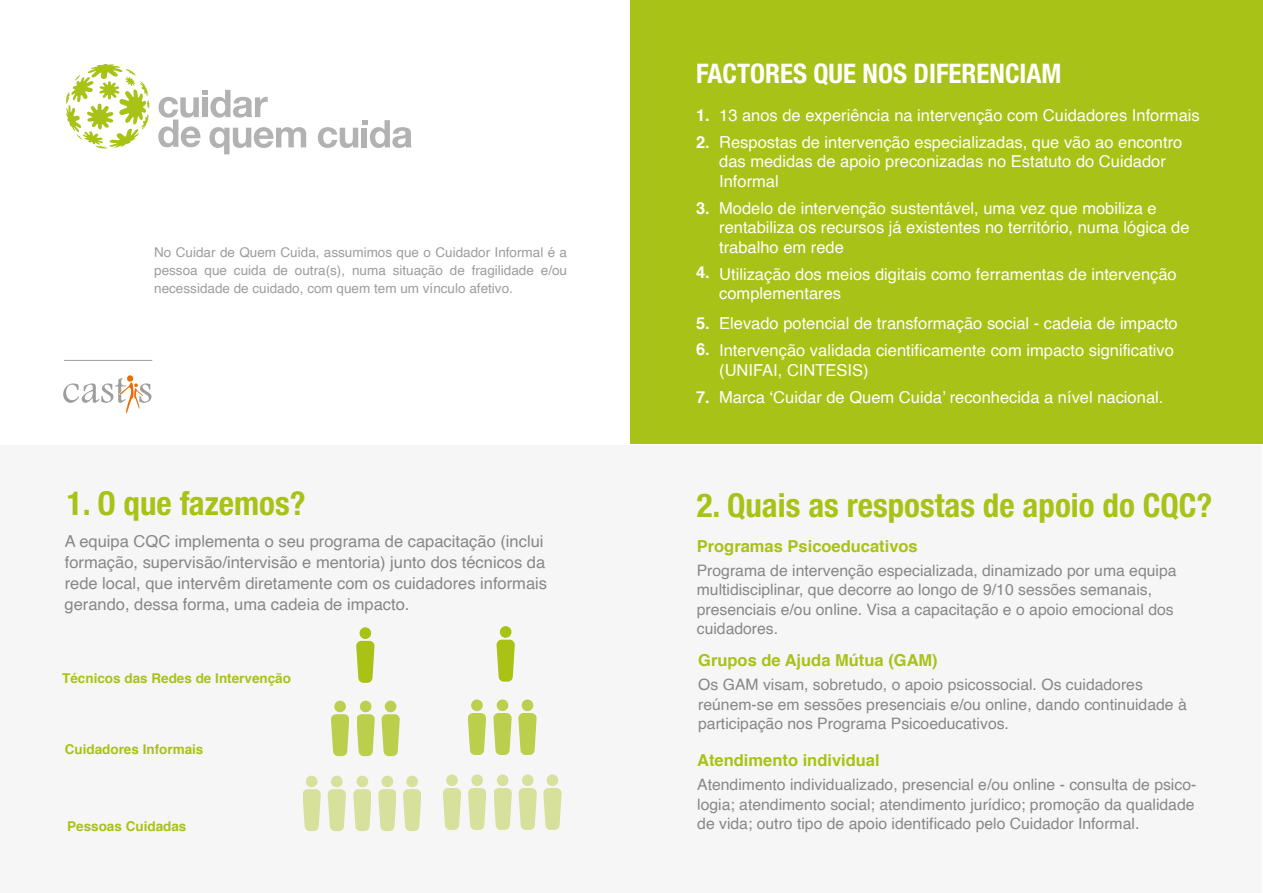
<style>
.page{position:relative;width:1263px;height:893px;background:#fff}
.page>*{position:absolute;margin:0;border:0;box-sizing:border-box;transform-origin:0 0}
.t1{font:700 condensed 33px "Helvetica Neue LT Std";color:#a9c217}
.t2{font:700 condensed 27px "Helvetica Neue LT Std";color:#fff}
.t3{font:16.5px/19.5px "Helvetica";color:#fff}
.t4{font:16.5px/21px "Helvetica";color:#878787}
.t5{font:700 16.5px "Helvetica";color:#a9c217}
.t6{font:700 16.5px/27px "Helvetica";color:#fff}
.t7{font:15.75px/19.5px "Helvetica";color:#878787}
.t8{font:13.5px/18px "Helvetica";color:#9d9d9c;text-align:justify}
.t9{font:700 13.5px "Helvetica";color:#a9c215}
</style>
<div class="page">
<div style="left:1px;top:445px;width:1261px;height:448px;background:#f6f6f6"></div>
<div style="left:631px;top:0;width:632px;height:444px;background:#a9c217"></div>
<div style="left:501px;top:627px;width:10px;height:10px;background:#a9c217;border-radius:50%"></div>
<div style="left:500px;top:626px;width:11px;height:12px;border:2px solid #a9c217;border-radius:50%"></div>
<svg style="left:497px;top:639px;width:17px;height:43px"></svg>
<div style="left:497px;top:700px;width:11px;height:10px;background:#bccf4e;border-radius:50%"></div>
<div style="left:497px;top:699px;width:11px;height:12px;border:2px solid #a9c217;border-radius:50%"></div>
<svg style="left:493px;top:713px;width:19px;height:42px"></svg>
<div style="left:522px;top:700px;width:10px;height:10px;background:#bccf4e;border-radius:50%"></div>
<div style="left:522px;top:699px;width:11px;height:12px;border:2px solid #a9c217;border-radius:50%"></div>
<svg style="left:519px;top:713px;width:17px;height:42px"></svg>
<div style="left:472px;top:700px;width:10px;height:10px;background:#bccf4e;border-radius:50%"></div>
<div style="left:471px;top:699px;width:12px;height:12px;border:2px solid #a9c217;border-radius:50%"></div>
<svg style="left:468px;top:713px;width:17px;height:42px"></svg>
<div style="left:498px;top:775px;width:10px;height:10px;background:#d7e19d;border-radius:50%"></div>
<div style="left:497px;top:774px;width:11px;height:12px;border:2px solid #a9c217;border-radius:50%"></div>
<svg style="left:494px;top:788px;width:17px;height:42px"></svg>
<div style="left:523px;top:775px;width:10px;height:10px;background:#d7e19d;border-radius:50%"></div>
<div style="left:522px;top:774px;width:11px;height:12px;border:2px solid #a9c217;border-radius:50%"></div>
<svg style="left:518px;top:788px;width:19px;height:42px"></svg>
<div style="left:472px;top:775px;width:10px;height:10px;background:#d7e19d;border-radius:50%"></div>
<div style="left:471px;top:774px;width:12px;height:12px;border:2px solid #a9c217;border-radius:50%"></div>
<svg style="left:469px;top:788px;width:17px;height:42px"></svg>
<div style="left:547px;top:775px;width:10px;height:10px;background:#d7e19d;border-radius:50%"></div>
<div style="left:547px;top:774px;width:11px;height:12px;border:2px solid #a9c217;border-radius:50%"></div>
<svg style="left:543px;top:788px;width:18px;height:42px"></svg>
<div style="left:447px;top:775px;width:10px;height:10px;background:#d7e19d;border-radius:50%"></div>
<div style="left:446px;top:774px;width:12px;height:12px;border:2px solid #a9c217;border-radius:50%"></div>
<svg style="left:443px;top:788px;width:17px;height:42px"></svg>
<div style="left:360px;top:628px;width:10px;height:10px;background:#a9c217;border-radius:50%"></div>
<div style="left:359px;top:627px;width:12px;height:12px;border:2px solid #a9c217;border-radius:50%"></div>
<svg style="left:356px;top:640px;width:19px;height:43px"></svg>
<div style="left:361px;top:701px;width:10px;height:11px;background:#bccf4e;border-radius:50%"></div>
<div style="left:360px;top:701px;width:11px;height:11px;border:2px solid #a9c217;border-radius:50%"></div>
<svg style="left:357px;top:714px;width:17px;height:42px"></svg>
<div style="left:385px;top:701px;width:11px;height:11px;background:#bccf4e;border-radius:50%"></div>
<div style="left:385px;top:701px;width:11px;height:11px;border:2px solid #a9c217;border-radius:50%"></div>
<svg style="left:381px;top:714px;width:18px;height:42px"></svg>
<div style="left:335px;top:701px;width:10px;height:11px;background:#bccf4e;border-radius:50%"></div>
<div style="left:334px;top:701px;width:12px;height:11px;border:2px solid #a9c217;border-radius:50%"></div>
<svg style="left:331px;top:714px;width:18px;height:42px"></svg>
<div style="left:357px;top:776px;width:10px;height:10px;background:#d7e19d;border-radius:50%"></div>
<div style="left:357px;top:776px;width:11px;height:11px;border:2px solid #a9c217;border-radius:50%"></div>
<svg style="left:354px;top:789px;width:17px;height:42px"></svg>
<div style="left:382px;top:776px;width:10px;height:10px;background:#d7e19d;border-radius:50%"></div>
<div style="left:381px;top:776px;width:12px;height:11px;border:2px solid #a9c217;border-radius:50%"></div>
<svg style="left:379px;top:789px;width:17px;height:42px"></svg>
<div style="left:332px;top:776px;width:10px;height:10px;background:#d7e19d;border-radius:50%"></div>
<div style="left:331px;top:776px;width:12px;height:11px;border:2px solid #a9c217;border-radius:50%"></div>
<svg style="left:328px;top:789px;width:17px;height:42px"></svg>
<div style="left:407px;top:776px;width:10px;height:10px;background:#d7e19d;border-radius:50%"></div>
<div style="left:406px;top:776px;width:12px;height:11px;border:2px solid #a9c217;border-radius:50%"></div>
<svg style="left:404px;top:789px;width:17px;height:42px"></svg>
<div style="left:307px;top:776px;width:10px;height:10px;background:#d7e19d;border-radius:50%"></div>
<div style="left:306px;top:776px;width:11px;height:11px;border:2px solid #a9c217;border-radius:50%"></div>
<svg style="left:303px;top:789px;width:17px;height:42px"></svg>
<svg style="left:318px;top:120px;width:94px;height:28px"></svg>
<svg style="left:158px;top:90px;width:148px;height:64px"></svg>
<svg style="left:66px;top:64px;width:84px;height:85px"></svg>
<svg style="left:63px;top:375px;width:88px;height:38px"></svg>
<hr style="left:64px;top:360px;width:88px;height:1px;background:#9d9d9c">
<p class="t8" style="left:154px;top:243px;width:414px">No Cuidar de Quem Cuida, assumimos que o Cuidador Informal é a pessoa que cuida de outra(s), numa situação de fragilidade e/ou necessidade de cuidado, com quem tem um vínculo afetivo.</p>
<h1 class="t1" style="left:67px;top:483px;width:240px">1. O que fazemos?</h1>
<p class="t4" style="left:65px;top:531px;width:484px">A equipa CQC implementa o seu programa de capacitação (inclui formação, supervisão/intervisão e mentoria) junto dos técnicos da rede local, que intervêm diretamente com os cuidadores informais gerando, dessa forma, uma cadeia de impacto.</p>
<p class="t9" style="left:62px;top:667px;width:230px">Técnicos das Redes de Intervenção</p>
<p class="t9" style="left:65px;top:739px;width:140px">Cuidadores Informais</p>
<p class="t9" style="left:67px;top:815px;width:121px">Pessoas Cuidadas</p>
<h2 class="t2" style="left:696px;top:57px;width:367px">FACTORES QUE NOS DIFERENCIAM</h2>
<p class="t6" style="left:696px;top:102px;width:15px">1.<br>2.</p>
<p class="t6" style="left:696px;top:195px;width:15px">3.</p>
<p class="t6" style="left:696px;top:259px;width:15px">4.</p>
<p class="t6" style="left:696px;top:311px;width:15px;line-height:25.5px">5.<br>6.</p>
<p class="t6" style="left:696px;top:384px;width:15px">7.</p>
<p class="t3" style="left:719px;top:102px;width:482px;line-height:27px">13 anos de experiência na intervenção com Cuidadores Informais<br>Respostas de intervenção especializadas, que vão ao encontro</p>
<p class="t3" style="left:719px;top:152px;width:448px">das medidas de apoio preconizadas no Estatuto do Cuidador<br>Informal</p>
<p class="t3" style="left:719px;top:199px;width:472px">Modelo de intervenção sustentável, uma vez que mobiliza e rentabiliza os recursos já existentes no território, numa lógica de trabalho em rede</p>
<p class="t3" style="left:719px;top:265px;width:459px">Utilização dos meios digitais como ferramentas de intervenção complementares</p>
<p class="t3" style="left:719px;top:310px;width:460px;line-height:27px">Elevado potencial de transformação social - cadeia de impacto<br>Intervenção validada cientificamente com impacto significativo</p>
<p class="t3" style="left:719px;top:357px;width:446px;line-height:27px">(UNIFAI, CINTESIS)<br>Marca ‘Cuidar de Quem Cuida’ reconhecida a nível nacional.</p>
<h1 class="t1" style="left:697px;top:485px;width:517px">2. Quais as respostas de apoio do CQC?</h1>
<p class="t5" style="left:697px;top:533px;width:223px">Programas Psicoeducativos</p>
<p class="t7" style="left:697px;top:561px;width:481px">Programa de intervenção especializada, dinamizado por uma equipa multidisciplinar, que decorre ao longo de 9/10 sessões semanais, presenciais e/ou online. Visa a capacitação e o apoio emocional dos cuidadores.</p>
<p class="t5" style="left:698px;top:647px;width:241px">Grupos de Ajuda Mútua (GAM)</p>
<p class="t7" style="left:698px;top:675px;width:490px">Os GAM visam, sobretudo, o apoio psicossocial. Os cuidadores reúnem-se em sessões presenciais e/ou online, dando continuidade à participação nos Programa Psicoeducativos.</p>
<p class="t5" style="left:697px;top:747px;width:184px">Atendimento individual</p>
<p class="t7" style="left:697px;top:776px;width:501px;text-align:justify">Atendimento individualizado, presencial e/ou online - consulta de psico&shy;logia; atendimento social; atendimento jurídico; promoção da qualidade de vida; outro tipo de apoio identificado pelo Cuidador Informal.</p>
</div>
